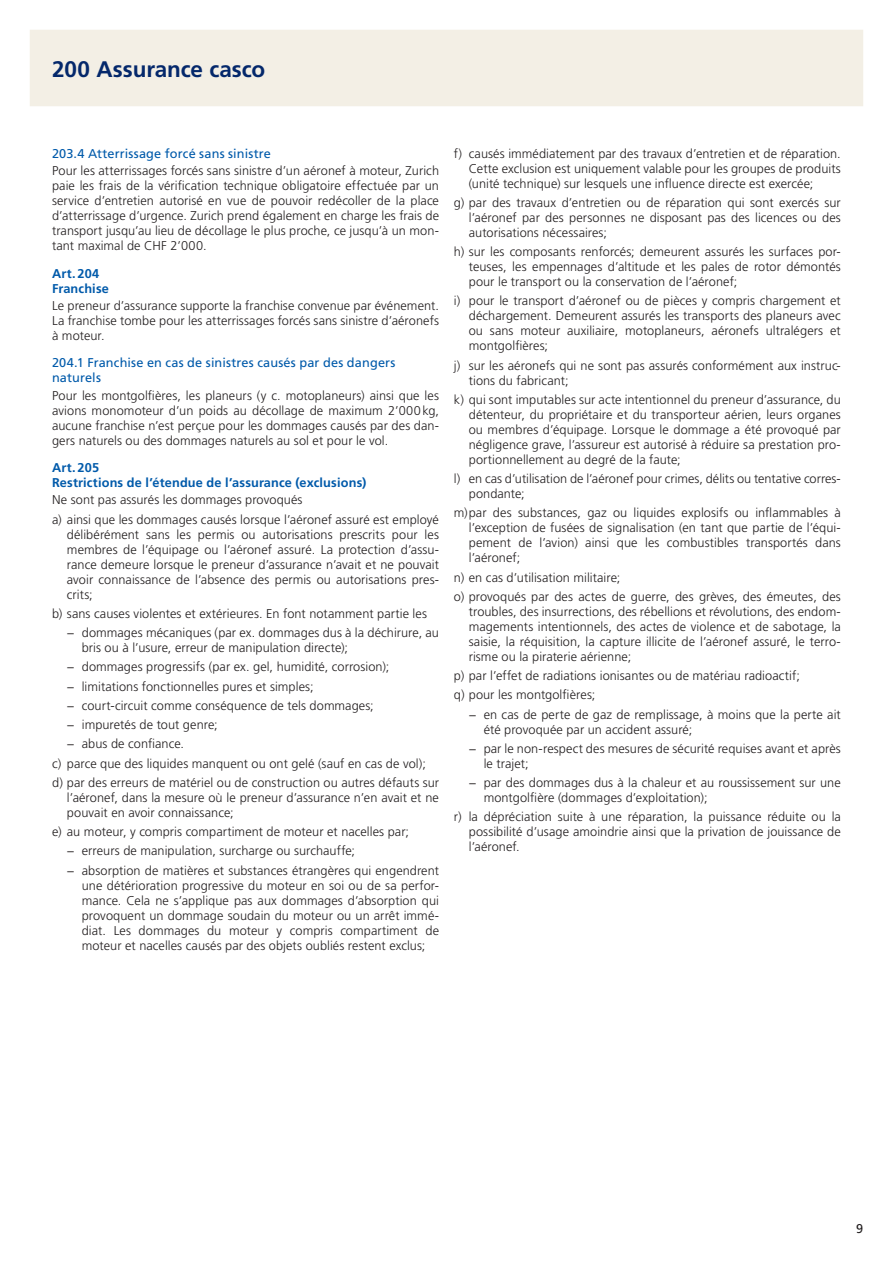
<style>
.page{position:relative;width:893px;height:1263px;background:#fff}
.page>*{position:absolute;margin:0;border:0;box-sizing:border-box;transform-origin:0 0}
.t1{font:700 22.5px "Frutiger";letter-spacing:-.005em;color:#04286b}
.t2{font:300 12.75px/15px "Frutiger";letter-spacing:.005em;color:#231f20;text-align:justify}
.t3{font:12.75px/15px "Frutiger";letter-spacing:.01em;color:#015aaa}
.t4{font:700 12.75px/15px "Frutiger";letter-spacing:.01em;color:#015aaa}
.t5{font:12.75px "Frutiger";color:#231f20}
</style>
<div class="page">
<div style="left:30px;top:30px;width:833px;height:76px;background:#f3efe5"></div>
<h1 class="t1" style="left:52px;top:56px;width:215px">200 Assurance casco</h1>
<p class="t3" style="left:52px;top:146px;width:220px">203.4 Atterrissage forcé sans sinistre</p>
<p class="t2" style="left:52px;top:163px;width:388px">Pour les atterrissages forcés sans sinistre d’un aéronef à moteur, Zurich paie les frais de la vérification technique obligatoire effectuée par un service d’entretien autorisé en vue de pouvoir redécoller de la place d’atterrissage d’urgence. Zurich prend également en charge les frais de transport jusqu’au lieu de décollage le plus proche, ce jusqu’à un mon&shy;tant maximal de CHF 2’000.</p>
<p class="t4" style="left:52px;top:266px;width:58px">Art.204<br>Franchise</p>
<p class="t2" style="left:52px;top:298px;width:388px">Le preneur d’assurance supporte la franchise convenue par événement.<br>La franchise tombe pour les atterrissages forcés sans sinistre d’aéronefs à moteur.</p>
<p class="t3" style="left:52px;top:355px;width:345px">204.1 Franchise en cas de sinistres causés par des dangers naturels</p>
<p class="t2" style="left:52px;top:388px;width:388px">Pour les montgolfières, les planeurs (y c. motoplaneurs) ainsi que les avions monomoteur d’un poids au décollage de maximum 2’000kg, aucune franchise n’est perçue pour les dommages causés par des dan&shy;gers naturels ou des dommages naturels au sol et pour le vol.</p>
<p class="t4" style="left:52px;top:460px;width:316px">Art.205<br>Restrictions de l’étendue de l’assurance (exclusions)</p>
<p class="t2" style="left:52px;top:490px;width:388px;line-height:19.2px">Ne sont pas assurés les dommages provoqués<br>a) ainsi que les dommages causés lorsque l’aéronef assuré est employé</p>
<p class="t2" style="left:67px;top:527px;width:374px">délibérément sans les permis ou autorisations prescrits pour les membres de l’équipage ou l’aéronef assuré. La protection d’assu&shy;rance demeure lorsque le preneur d’assurance n’avait et ne pouvait avoir connaissance de l’absence des permis ou autorisations pres&shy;crits;</p>
<p class="t2" style="left:67px;top:604px;width:374px;line-height:19.2px;text-indent:-15px">b) sans causes violentes et extérieures. En font notamment partie les<br>− dommages mécaniques (par ex. dommages dus à la déchirure, au</p>
<p class="t2" style="left:82px;top:640px;width:268px">bris ou à l’usure, erreur de manipulation directe);</p>
<p class="t2" style="left:67px;top:659px;width:324px">− dommages progressifs (par ex. gel, humidité, corrosion);</p>
<p class="t2" style="left:67px;top:679px;width:248px">− limitations fonctionnelles pures et simples;</p>
<p class="t2" style="left:67px;top:698px;width:308px">− court-circuit comme conséquence de tels dommages;</p>
<p class="t2" style="left:67px;top:717px;width:152px">− impuretés de tout genre;</p>
<p class="t2" style="left:67px;top:736px;width:119px">− abus de confiance.</p>
<p class="t2" style="left:52px;top:756px;width:375px">c) parce que des liquides manquent ou ont gelé (sauf en cas de vol);</p>
<p class="t2" style="left:52px;top:775px;width:388px">d) par des erreurs de matériel ou de construction ou autres défauts sur</p>
<p class="t2" style="left:67px;top:790px;width:374px">l’aéronef, dans la mesure où le preneur d’assurance n’en avait et ne pouvait en avoir connaissance;</p>
<p class="t2" style="left:67px;top:822px;width:374px;line-height:19.2px;text-align:left;text-indent:-15px">e) au moteur, y compris compartiment de moteur et nacelles par;<br>− erreurs de manipulation, surcharge ou surchauffe;<br>− absorption de matières et substances étrangères qui engendrent</p>
<p class="t2" style="left:82px;top:878px;width:359px">une détérioration progressive du moteur en soi ou de sa perfor&shy;mance. Cela ne s’applique pas aux dommages d’absorption qui provoquent un dommage soudain du moteur ou un arrêt immé&shy;diat. Les dommages du moteur y compris compartiment de moteur et nacelles causés par des objets oubliés restent exclus;</p>
<p class="t2" style="left:469px;top:146px;width:374px;text-indent:-15px">f) causés immédiatement par des travaux d’entretien et de réparation.<br>Cette exclusion est uniquement valable pour les groupes de produits (unité technique) sur lesquels une influence directe est exercée;</p>
<p class="t2" style="left:469px;top:195px;width:374px;text-indent:-15px">g) par des travaux d’entretien ou de réparation qui sont exercés sur l’aéronef par des personnes ne disposant pas des licences ou des autorisations nécessaires;</p>
<p class="t2" style="left:469px;top:244px;width:374px;text-indent:-15px">h) sur les composants renforcés; demeurent assurés les surfaces por&shy;teuses, les empennages d’altitude et les pales de rotor démontés pour le transport ou la conservation de l’aéronef;</p>
<p class="t2" style="left:469px;top:293px;width:374px;text-indent:-15px">i) pour le transport d’aéronef ou de pièces y compris chargement et déchargement. Demeurent assurés les transports des planeurs avec ou sans moteur auxiliaire, motoplaneurs, aéronefs ultralégers et montgolfières;</p>
<p class="t2" style="left:469px;top:358px;width:374px;text-indent:-15px">j) sur les aéronefs qui ne sont pas assurés conformément aux instruc&shy;tions du fabricant;</p>
<p class="t2" style="left:469px;top:392px;width:374px;text-indent:-15px">k) qui sont imputables sur acte intentionnel du preneur d’assurance, du détenteur, du propriétaire et du transporteur aérien, leurs organes ou membres d’équipage. Lorsque le dommage a été provoqué par négligence grave, l’assureur est autorisé à réduire sa prestation pro&shy;portionnellement au degré de la faute;</p>
<p class="t2" style="left:469px;top:471px;width:374px;text-indent:-15px">l) en cas d’utilisation de l’aéronef pour crimes, délits ou tentative corres&shy;pondante;</p>
<p class="t2" style="left:469px;top:505px;width:374px;text-indent:-15px">m)par des substances, gaz ou liquides explosifs ou inflammables à l’exception de fusées de signalisation (en tant que partie de l’équi&shy;pement de l’avion) ainsi que les combustibles transportés dans l’aéronef;</p>
<p class="t2" style="left:454px;top:567px;width:388px;line-height:19.2px">n) en cas d’utilisation militaire;<br>o) provoqués par des actes de guerre, des grèves, des émeutes, des</p>
<p class="t2" style="left:469px;top:604px;width:374px">troubles, des insurrections, des rébellions et révolutions, des endom&shy;magements intentionnels, des actes de violence et de sabotage, la saisie, la réquisition, la capture illicite de l’aéronef assuré, le terro&shy;risme ou la piraterie aérienne;</p>
<p class="t2" style="left:454px;top:666px;width:347px;line-height:19.2px">p) par l’effet de radiations ionisantes ou de matériau radioactif; q) pour les montgolfières;</p>
<p class="t2" style="left:484px;top:707px;width:359px;text-indent:-15px">− en cas de perte de gaz de remplissage, à moins que la perte ait été provoquée par un accident assuré;</p>
<p class="t2" style="left:484px;top:741px;width:359px;text-indent:-15px">− par le non-respect des mesures de sécurité requises avant et après le trajet;</p>
<p class="t2" style="left:484px;top:775px;width:359px;text-indent:-15px">− par des dommages dus à la chaleur et au roussissement sur une montgolfière (dommages d’exploitation);</p>
<p class="t2" style="left:469px;top:809px;width:374px;text-indent:-15px">r) la dépréciation suite à une réparation, la puissance réduite ou la possibilité d’usage amoindrie ainsi que la privation de jouissance de l’aéronef.</p>
<p class="t5" style="left:856px;top:1221px;width:9px">9</p>
</div>
